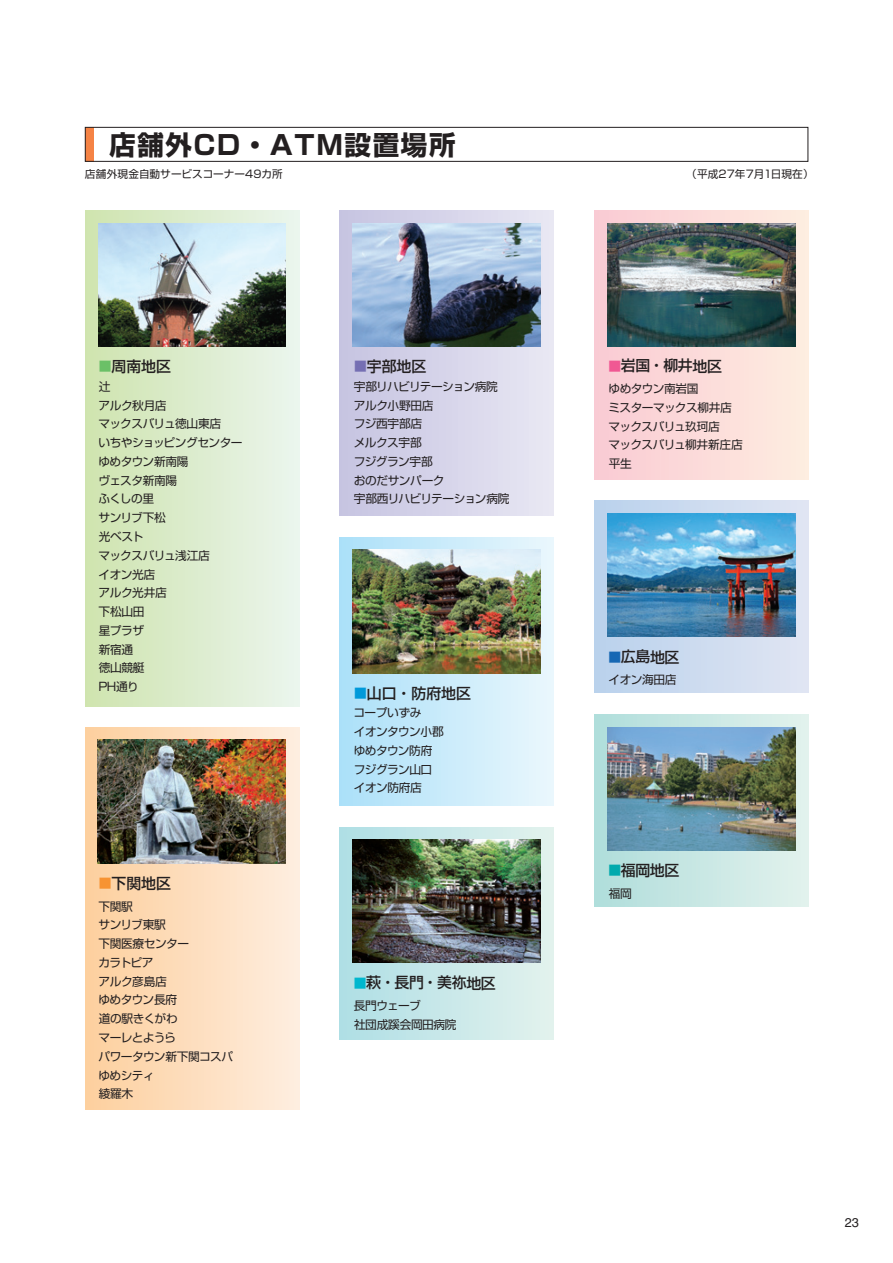
<style>
.page{position:relative;width:893px;height:1263px;background:#fff}
.page>*{position:absolute;margin:0;border:0;box-sizing:border-box;transform-origin:0 0}
.t1{font:700 26.55px "Shin Go Pr 5";letter-spacing:.06em;color:#231f20}
.t2{font:500 14.85px "Shin Go Pr 5";letter-spacing:-.01em;color:#231f20}
.t3{font:12.75px "Helvetica LT Std";color:#231f20}
.t4{font:11.7px/18.8px "Shin Go Pr 5";letter-spacing:-.04em;color:#231f20}
.t5{font:10.65px "Shin Go Pr 5";letter-spacing:.005em;color:#231f20}
.s1{font-size:12.75px;color:#6bc067}
.s2{font-size:12.75px;color:#f79332}
.s3{font-size:12.75px;color:#756fb3}
.s4{font-size:12.75px;color:#0099da}
.s5{font-size:12.75px;color:#00b7ce}
.s6{font-size:12.75px;color:#f05893}
.s7{font-size:12.75px;color:#1768b4}
.s8{font-size:12.75px;color:#00aaad}
</style>
<div class="page">
<div style="left:85px;top:211px;width:214px;height:495px;background:linear-gradient(to right,#cfe4af,#e9f4ec)"></div>
<div style="left:85px;top:728px;width:214px;height:382px;background:linear-gradient(to right,#fdd09e,#fdecdd)"></div>
<div style="left:339px;top:827px;width:214px;height:213px;background:linear-gradient(to right,#afdee5,#e2f2ed)"></div>
<div style="left:594px;top:211px;width:214px;height:268px;background:linear-gradient(to right,#f9cad3,#feede0)"></div>
<div style="left:594px;top:501px;width:214px;height:192px;background:linear-gradient(to right,#b9d1ec,#e0e5f3)"></div>
<div style="left:594px;top:714px;width:214px;height:192px;background:linear-gradient(to right,#aedcda,#dfefea)"></div>
<div style="left:339px;top:537px;width:214px;height:268px;background:linear-gradient(to right,#aadef6,#e8f5fa)"></div>
<div style="left:339px;top:211px;width:214px;height:304px;background:linear-gradient(to right,#c6c3e1,#e8e7f3)"></div>
<img style="left:607px;top:727px;width:188px;height:123px">
<img style="left:97px;top:740px;width:188px;height:123px">
<img style="left:353px;top:550px;width:188px;height:123px">
<img style="left:353px;top:223px;width:188px;height:124px">
<img style="left:353px;top:839px;width:188px;height:123px">
<img style="left:607px;top:223px;width:188px;height:124px">
<img style="left:607px;top:513px;width:188px;height:124px">
<img style="left:98px;top:223px;width:187px;height:124px">
<div style="left:85px;top:127px;width:9px;height:34px;background:#f58345"></div>
<div style="left:85px;top:127px;width:723px;height:35px;border:1px solid #231f20"></div>
<h1 class="t1" style="left:109px;top:124px;width:348px">店舗外CD・ATM設置場所</h1>
<p class="t5" style="left:85px;top:166px;width:199px">店舗外現金自動サービスコーナー49カ所</p>
<p class="t5" style="left:686px;top:166px;width:129px">（平成27年7月1日現在）</p>
<p class="t2" style="left:99px;top:354px;width:74px"><span class="s1">■</span>周南地区</p>
<p class="t4" style="left:98px;top:376px;width:146px">辻<br>アルク秋月店<br>マックスバリュ徳山東店<br>いちやショッピングセンターゆめタウン新南陽<br>ヴェスタ新南陽<br>ふくしの里<br>サンリブ下松<br>光ベスト<br>マックスバリュ浅江店<br>イオン光店<br>アルク光井店<br>下松山田<br>星プラザ<br>新宿通<br>徳山競艇<br>PH通り</p>
<p class="t2" style="left:99px;top:871px;width:74px"><span class="s2">■</span>下関地区</p>
<p class="t4" style="left:98px;top:896px;width:136px">下関駅<br>サンリブ東駅<br>下関医療センター<br>カラトピア<br>アルク彦島店<br>ゆめタウン長府<br>道の駅きくがわ<br>マーレとようら<br>パワータウン新下関コスパゆめシティ<br>綾羅木</p>
<p class="t2" style="left:354px;top:354px;width:74px"><span class="s3">■</span>宇部地区</p>
<p class="t4" style="left:354px;top:376px;width:157px">宇部リハビリテーション病院アルク小野田店<br>フジ西宇部店<br>メルクス宇部<br>フジグラン宇部<br>おのだサンパーク<br>宇部西リハビリテーション病院</p>
<p class="t2" style="left:354px;top:681px;width:118px"><span class="s4">■</span>山口・防府地区</p>
<p class="t4" style="left:354px;top:702px;width:92px">コープいずみ<br>イオンタウン小郡ゆめタウン防府フジグラン山口イオン防府店</p>
<p class="t2" style="left:354px;top:970px;width:143px"><span class="s5">■</span>萩・長門・美祢地区</p>
<p class="t4" style="left:354px;top:995px;width:104px">長門ウェーブ<br>社団成蹊会岡田病院</p>
<p class="t2" style="left:608px;top:353px;width:115px"><span class="s6">■</span>岩国・柳井地区</p>
<p class="t4" style="left:608px;top:378px;width:136px">ゆめタウン南岩国<br>ミスターマックス柳井店マックスバリュ玖珂店<br>マックスバリュ柳井新庄店平生</p>
<p class="t2" style="left:608px;top:644px;width:72px"><span class="s7">■</span>広島地区</p>
<p class="t4" style="left:609px;top:669px;width:69px">イオン海田店</p>
<p class="t2" style="left:608px;top:858px;width:72px"><span class="s8">■</span>福岡地区</p>
<p class="t4" style="left:609px;top:883px;width:25px">福岡</p>
<p class="t3" style="left:845px;top:1215px;width:16px">23</p>
</div>
